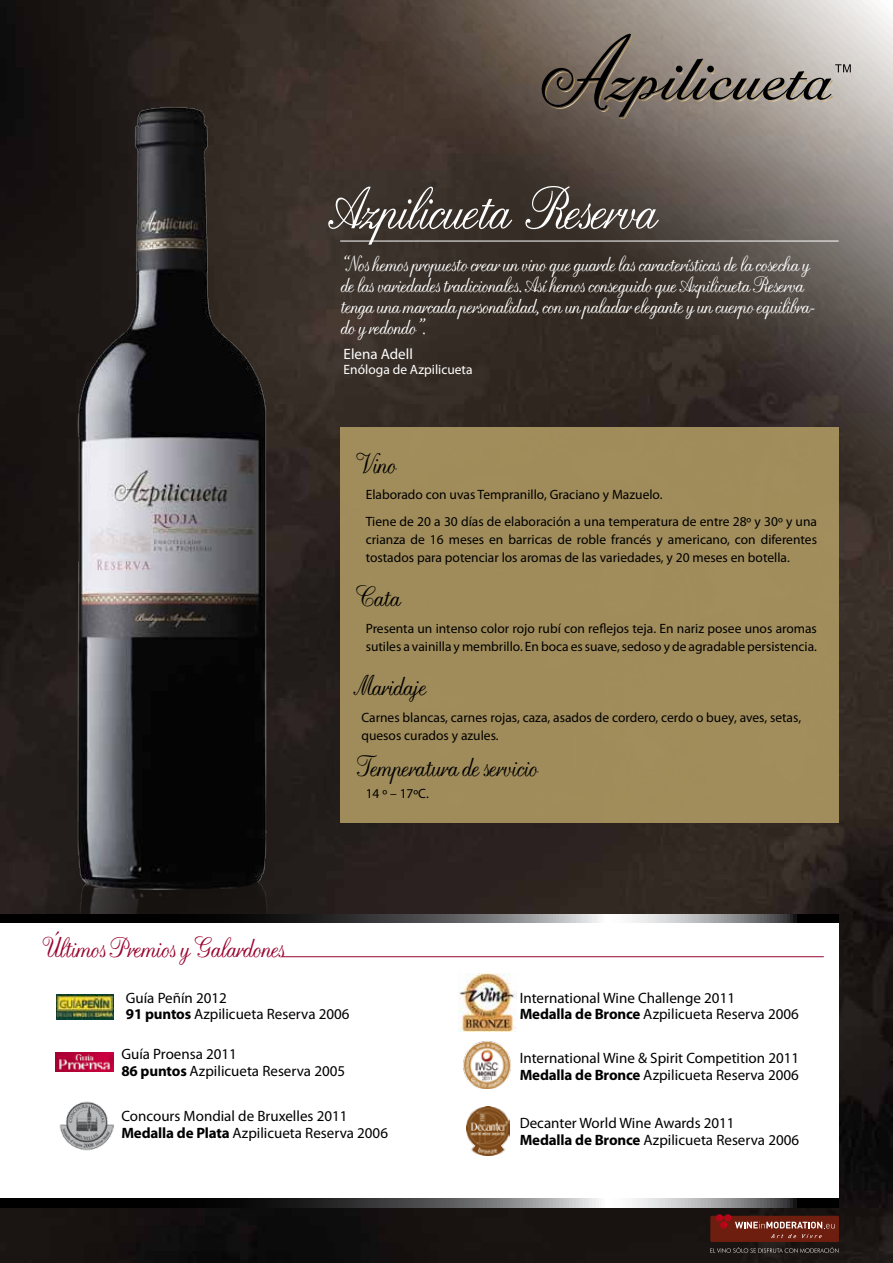
<style>
.page{position:relative;width:893px;height:1263px;background:#fff}
.page>*{position:absolute;margin:0;border:0;box-sizing:border-box;transform-origin:0 0}
.t1{font:italic 64.8px "English";letter-spacing:-.05em;color:#fff;scale:.83 1}
.t2{font:italic 31.05px "English";letter-spacing:-.05em;color:#000;scale:.87 1}
.t3{font:italic 31.05px "English";letter-spacing:-.05em;color:#99042f;scale:.87 1}
.t4{font:italic 24.15px/21px "English";letter-spacing:-.05em;color:#fff;scale:.87 1}
.t5{font:15px/16.5px "Myriad Pro";color:#000}
.t6{font:15px "Myriad Pro";color:#fff}
.t7{font:13.5px/18px "Myriad Pro";color:#000}
.t8{font:13.5px "Myriad Pro";color:#fff}
.s1{font-weight:700}
</style>
<div class="page">
<img style="left:0;top:0;width:893px;height:1263px">
<img style="left:48px;top:87px;width:251px;height:827px">
<div style="left:0;top:915px;width:839px;height:288px;background:#fff"></div>
<hr style="left:340px;top:241px;width:499px;height:1px;background:#fff">
<div style="left:340px;top:427px;width:499px;height:395px;background:#a08c5b"></div>
<hr style="left:282px;top:956px;width:542px;height:1px;background:#99042f">
<img style="left:467px;top:1107px;width:42px;height:48px">
<div style="left:710px;top:1216px;width:129px;height:26px;background:#6e1e0e;border-radius:2px"></div>
<svg style="left:716px;top:1214px;width:118px;height:24px"></svg>
<svg style="left:710px;top:1247px;width:128px;height:6px"></svg>
<img style="left:463px;top:1041px;width:48px;height:47px">
<img style="left:458px;top:973px;width:58px;height:58px">
<svg style="left:0;top:914px;width:839px;height:9px;background:#505051"></svg>
<svg style="left:0;top:1199px;width:839px;height:8px;background:#505051"></svg>
<img style="left:56px;top:994px;width:58px;height:25px">
<img style="left:59px;top:1102px;width:54px;height:48px">
<img style="left:56px;top:1052px;width:58px;height:20px">
<svg style="left:538px;top:32px;width:313px;height:87px;background:#8b8279"></svg>
<h1 class="t1" style="left:339px;top:174px;width:398px">Azpilicueta Reserva</h1>
<p class="t4" style="left:345px;top:254px;width:559px">“Nos hem os propuestocrear un vin oqueguardelas características delacos echay delas variedades tr adicion ales .As í hem os con s eguidoqueAzpilicuetaRes er va tengaun am ar cadapers on alidad,con un paladar elegan tey un cuerpoequilibr a&shy;doy redondo”.</p>
<p class="t6" style="left:344px;top:344px;width:71px">Elena Adell</p>
<p class="t8" style="left:344px;top:361px;width:130px">Enóloga de Azpilicueta</p>
<h2 class="t2" style="left:361px;top:447px;width:63px">Vino</h2>
<p class="t7" style="left:366px;top:481px;width:453px;line-height:26.5px">Elaborado con uvas Tempranillo, Graciano y Mazuelo.<br>Tiene de 20 a 30 días de elaboración a una temperatura de entre 28º y 30º y una</p>
<p class="t7" style="left:366px;top:530px;width:453px">crianza de 16 meses en barricas de roble francés y americano, con diferentes tostados para potenciar los aromas de las variedades, y 20 meses en botella.</p>
<h2 class="t2" style="left:361px;top:580px;width:68px">Cata</h2>
<p class="t7" style="left:366px;top:619px;width:453px">Presenta un intenso color rojo rubí con reflejos teja. En nariz posee unos aromas sutiles a vainilla y membrillo. En boca es suave, sedoso y de agradable persistencia.</p>
<h2 class="t2" style="left:361px;top:669px;width:98px">Mar idaje</h2>
<p class="t7" style="left:361px;top:708px;width:441px">Carnes blancas, carnes rojas, caza, asados de cordero, cerdo o buey, aves, setas, quesos curados y azules.</p>
<h2 class="t2" style="left:361px;top:750px;width:226px">Temperaturades ervicio</h2>
<p class="t7" style="left:366px;top:784px;width:65px">14 º – 17ºC.</p>
<h2 class="t3" style="left:47px;top:931px;width:290px">Últim os Prem ios y Galardon es</h2>
<p class="t5" style="left:126px;top:989px;width:225px">Guía Peñín 2012<br><span class="s1">91 puntos</span> Azpilicueta Reserva 2006</p>
<p class="t5" style="left:121px;top:1046px;width:225px">Guía Proensa 2011<br><span class="s1">86 puntos</span> Azpilicueta Reserva 2005</p>
<p class="t5" style="left:121px;top:1108px;width:268px">Concours Mondial de Bruxelles 2011<br><span class="s1">Medalla de Plata</span> Azpilicueta Reserva 2006</p>
<p class="t5" style="left:520px;top:989px;width:281px">International Wine Challenge 2011<br><span class="s1">Medalla de Bronce</span> Azpilicueta Reserva 2006</p>
<p class="t5" style="left:520px;top:1049px;width:281px">International Wine &amp; Spirit Competition 2011<br><span class="s1">Medalla de Bronce</span> Azpilicueta Reserva 2006</p>
<p class="t5" style="left:520px;top:1115px;width:281px">Decanter World Wine Awards 2011<br><span class="s1">Medalla de Bronce</span> Azpilicueta Reserva 2006</p>
</div>
